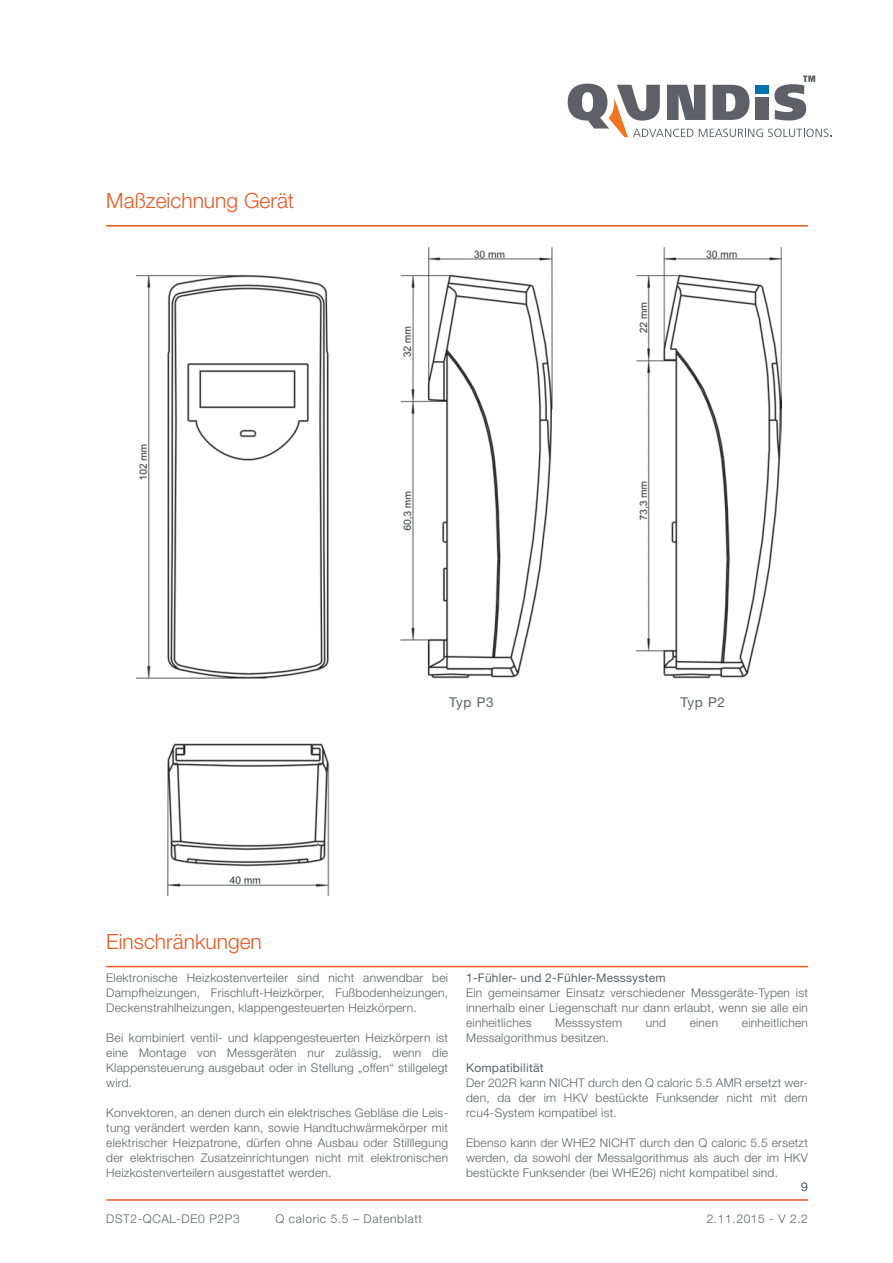
<style>
.page{position:relative;width:893px;height:1263px;background:#fff}
.page>*{position:absolute;margin:0;border:0;box-sizing:border-box;transform-origin:0 0}
.t1{font:300 21px "Helvetica Neue LT Pro";color:#e75824}
.t2{font:13.5px "Helvetica Neue LT Pro";letter-spacing:.05em;color:#5d6067}
.t3{font:300 12px/15px "Helvetica Neue LT Pro";letter-spacing:.02em;color:#5d6067;text-align:justify}
.t4{font:12px "Helvetica Neue LT Pro";letter-spacing:.02em;color:#5d6067}
.t5{font:300 12px "Helvetica Neue LT Pro";letter-spacing:.05em;color:#5d6067}
</style>
<div class="page">
<hr style="left:106px;top:1199px;width:702px;height:2px;background:#e75824">
<svg style="left:568px;top:75px;width:263px;height:62px"></svg>
<img style="left:137px;top:247px;width:645px;height:648px">
<hr style="left:106px;top:225px;width:702px;height:2px;background:#e75824">
<hr style="left:106px;top:966px;width:702px;height:1px;background:#e75824">
<h1 class="t1" style="left:106px;top:188px;width:189px">Maßzeichnung Gerät</h1>
<h1 class="t1" style="left:106px;top:928px;width:157px">Einschränkungen</h1>
<p class="t2" style="left:449px;top:694px;width:46px">Typ P3</p>
<p class="t2" style="left:680px;top:694px;width:46px">Typ P2</p>
<p class="t3" style="left:106px;top:970px;width:343px">Elektronische Heizkostenverteiler sind nicht anwendbar bei Dampfheizungen, Frischluft-Heizkörper, Fußbodenheizungen, Deckenstrahlheizungen, klappengesteuerten Heizkörpern.</p>
<p class="t3" style="left:106px;top:1030px;width:343px">Bei kombiniert ventil- und klappengesteuerten Heizkörpern ist eine Montage von Messgeräten nur zulässig, wenn die Klappensteuerung ausgebaut oder in Stellung „offen“ stillgelegt wird.</p>
<p class="t3" style="left:106px;top:1105px;width:343px">Konvektoren, an denen durch ein elektrisches Gebläse die Leis&shy;tung verändert werden kann, sowie Handtuchwärmekörper mit elektrischer Heizpatrone, dürfen ohne Ausbau oder Stilllegung der elektrischen Zusatzeinrichtungen nicht mit elektronischen Heizkostenverteilern ausgestattet werden.</p>
<p class="t4" style="left:466px;top:971px;width:201px">1-Fühler- und 2-Fühler-Messsystem</p>
<p class="t3" style="left:466px;top:985px;width:343px">Ein gemeinsamer Einsatz verschiedener Messgeräte-Typen ist innerhalb einer Liegenschaft nur dann erlaubt, wenn sie alle ein einheitliches</p>
<p class="t3" style="left:555px;top:1015px;width:68px">Messsystem</p>
<p class="t3" style="left:646px;top:1015px;width:22px">und</p>
<p class="t3" style="left:690px;top:1015px;width:30px">einen</p>
<p class="t3" style="left:742px;top:1015px;width:67px">einheitlichen</p>
<p class="t3" style="left:466px;top:1030px;width:145px">Messalgorithmus besitzen.</p>
<p class="t4" style="left:466px;top:1061px;width:79px">Kompatibilität</p>
<p class="t3" style="left:466px;top:1075px;width:343px">Der 202R kann NICHT durch den Q caloric 5.5 AMR ersetzt wer&shy;den, da der im HKV bestückte Funksender nicht mit dem rcu4-System kompatibel ist.</p>
<p class="t3" style="left:466px;top:1135px;width:343px">Ebenso kann der WHE2 NICHT durch den Q caloric 5.5 ersetzt werden, da sowohl der Messalgorithmus als auch der im HKV bestückte Funksender (bei WHE26) nicht kompatibel sind.</p>
<p class="t3" style="left:801px;top:1179px;width:8px">9</p>
<p class="t5" style="left:106px;top:1211px;width:135px">DST2-QCAL-DE0 P2P3</p>
<p class="t5" style="left:276px;top:1211px;width:148px">Q caloric 5.5 – Datenblatt</p>
<p class="t3" style="left:707px;top:1210px;width:103px">2.11.2015 - V 2.2</p>
</div>
